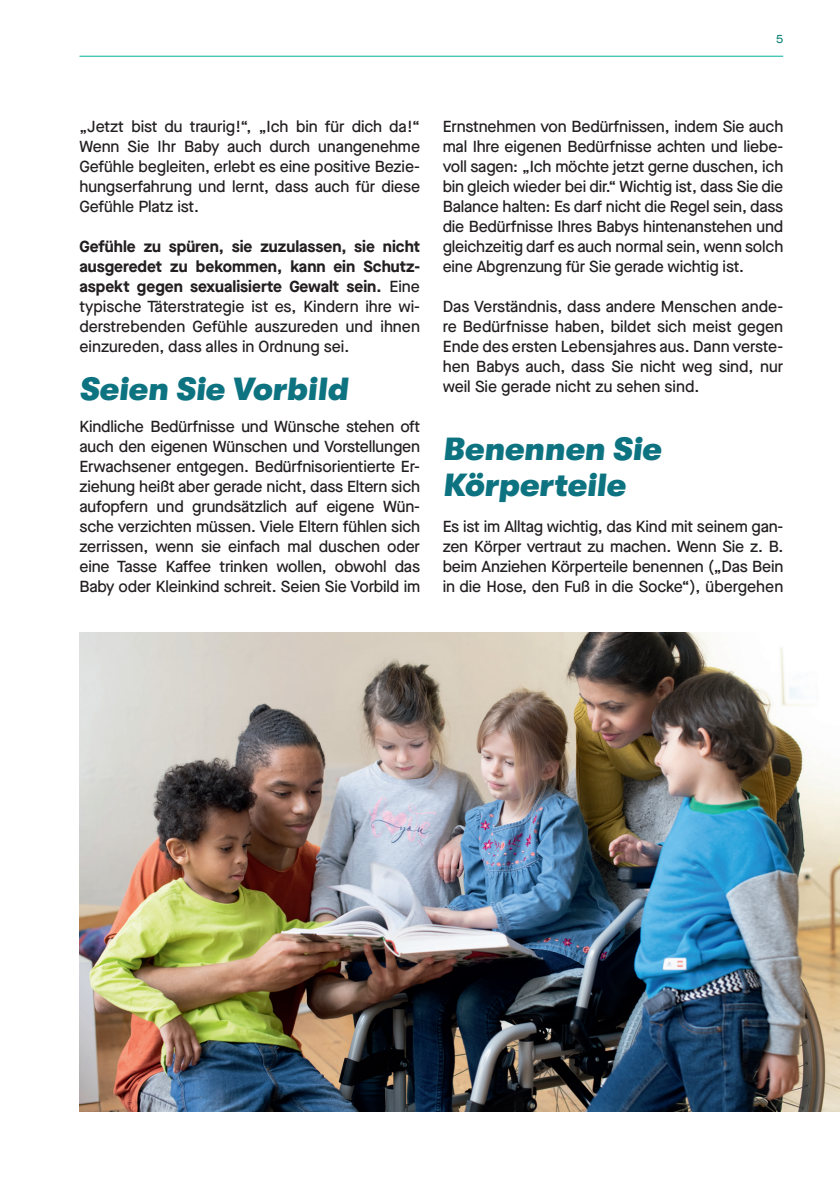
<style>
.page{position:relative;width:840px;height:1191px;background:#fff}
.page>*{position:absolute;margin:0;border:0;box-sizing:border-box;transform-origin:0 0}
.t1{font:32px/36px "GT Walsheim Bl Ob";color:#0e7381}
.t2{font:500 16px/20px "Maison Neue";letter-spacing:-.01em;color:#231f20;text-align:justify}
.t3{font:500 12px "Maison Neue";color:#128478}
.s1{font-weight:700}
</style>
<div class="page">
<hr style="left:79px;top:56px;width:703px;height:1px;background:#00b19d">
<img style="left:79px;top:632px;width:760px;height:479px">
<p class="t3" style="left:775px;top:31px;width:9px">5</p>
<p class="t2" style="left:79px;top:116px;width:342px">„Jetzt bist du traurig!“, „Ich bin für dich da!“ Wenn Sie Ihr Baby auch durch unangenehme Gefühle begleiten, erlebt es eine positive Bezie&shy;hungserfahrung und lernt, dass auch für diese Gefühle Platz ist.</p>
<p class="t2" style="left:79px;top:236px;width:342px"><span class="s1">Gefühle zu spüren, sie zuzulassen, sie nicht ausgeredet zu bekommen, kann ein Schutz&shy;aspekt gegen sexualisierte Gewalt sein.</span> Eine typische Täterstrategie ist es, Kindern ihre wi&shy;derstrebenden Gefühle auszureden und ihnen einzureden, dass alles in Ordnung sei.</p>
<h3 class="t1" style="left:79px;top:371px;width:270px">Seien Sie Vorbild</h3>
<p class="t2" style="left:79px;top:416px;width:342px">Kindliche Bedürfnisse und Wünsche stehen oft auch den eigenen Wünschen und Vorstellungen Erwachsener entgegen. Bedürfnisorientierte Er&shy;ziehung heißt aber gerade nicht, dass Eltern sich aufopfern und grundsätzlich auf eigene Wün&shy;sche verzichten müssen. Viele Eltern fühlen sich zerrissen, wenn sie einfach mal duschen oder eine Tasse Kaffee trinken wollen, obwohl das Baby oder Kleinkind schreit. Seien Sie Vorbild im</p>
<p class="t2" style="left:442px;top:116px;width:342px">Ernstnehmen von Bedürfnissen, indem Sie auch mal Ihre eigenen Bedürfnisse achten und liebe&shy;voll sagen: „Ich möchte jetzt gerne duschen, ich bin gleich wieder bei dir.“ Wichtig ist, dass Sie die Balance halten: Es darf nicht die Regel sein, dass die Bedürfnisse Ihres Babys hintenanstehen und gleichzeitig darf es auch normal sein, wenn solch eine Abgrenzung für Sie gerade wichtig ist.</p>
<p class="t2" style="left:442px;top:296px;width:342px">Das Verständnis, dass andere Menschen ande&shy;re Bedürfnisse haben, bildet sich meist gegen Ende des ersten Lebensjahres aus. Dann verste&shy;hen Babys auch, dass Sie nicht weg sind, nur weil Sie gerade nicht zu sehen sind.</p>
<h3 class="t1" style="left:442px;top:431px;width:220px">Benennen Sie<br>Körperteile</h3>
<p class="t2" style="left:442px;top:516px;width:342px">Es ist im Alltag wichtig, das Kind mit seinem gan&shy;zen Körper vertraut zu machen. Wenn Sie z. B. beim Anziehen Körperteile benennen („Das Bein in die Hose, den Fuß in die Socke“), übergehen</p>
</div>
